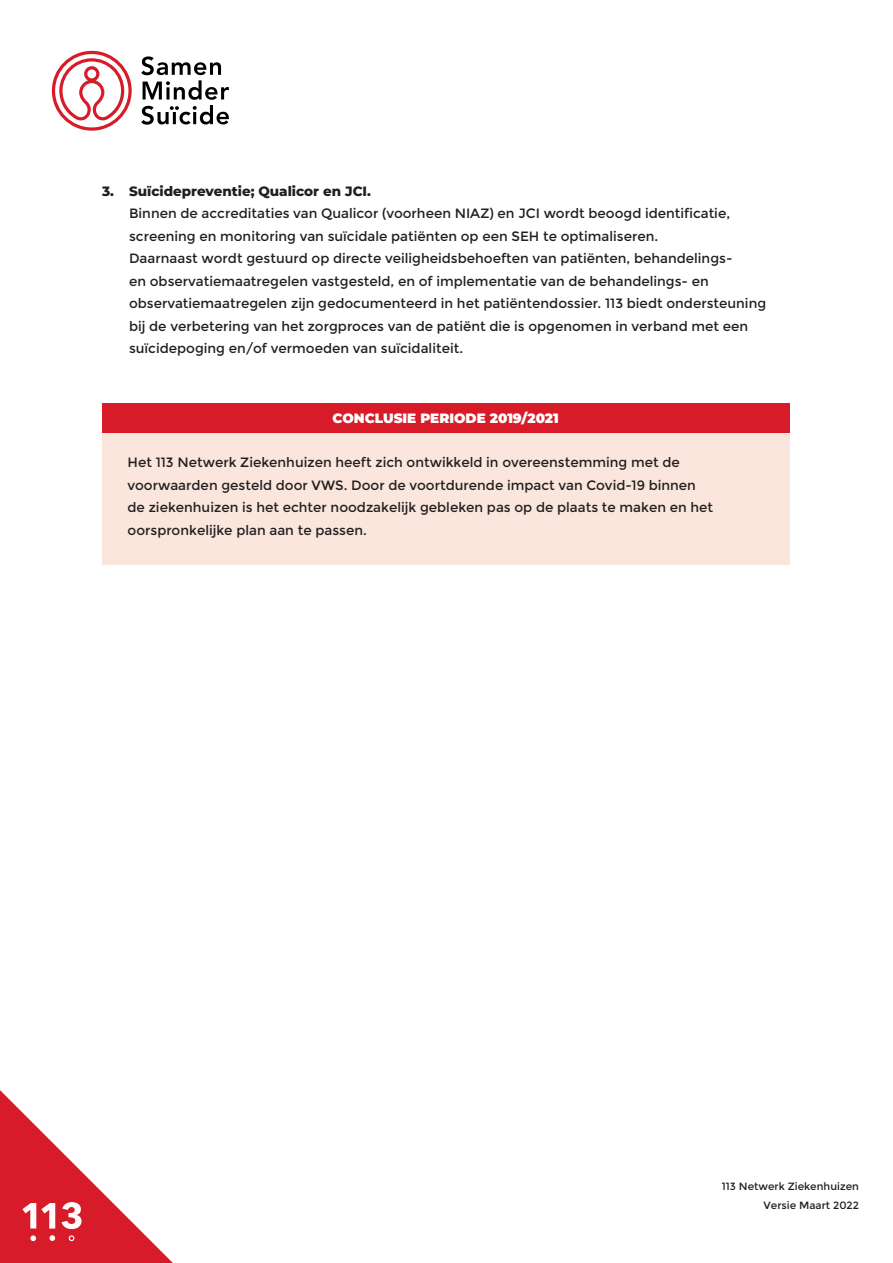
<style>
.page{position:relative;width:893px;height:1263px;background:#fff}
.page>*{position:absolute;margin:0;border:0;box-sizing:border-box;transform-origin:0 0}
.t1{font:13.5px/22.5px "Montserrat";color:#231f20}
.t2{font:800 13.5px "Montserrat";color:#231f20}
.t3{font:900 13.5px "Montserrat";color:#fff}
.t4{font:10.5px/19.5px "Montserrat";color:#231f20;text-align:right}
</style>
<div class="page">
<svg style="left:0;top:1090px;width:173px;height:173px"></svg>
<svg style="left:141px;top:56px;width:88px;height:69px"></svg>
<svg style="left:52px;top:51px;width:80px;height:80px"></svg>
<div style="left:102px;top:403px;width:687px;height:30px;background:#d81b29"></div>
<div style="left:102px;top:433px;width:687px;height:131px;background:#fbe6dd"></div>
<p class="t2" style="left:102px;top:182px;width:270px">3. Suïcidepreventie; Qualicor en JCI.</p>
<p class="t1" style="left:129px;top:203px;width:639px">Binnen de accreditaties van Qualicor (voorheen NIAZ) en JCI wordt beoogd identificatie, screening en monitoring van suïcidale patiënten op een SEH te optimaliseren.<br>Daarnaast wordt gestuurd op directe veiligheidsbehoeften van patiënten, behandelings-<br>en observatiemaatregelen vastgesteld, en of implementatie van de behandelings- en observatiemaatregelen zijn gedocumenteerd in het patiëntendossier. 113 biedt ondersteuning bij de verbetering van het zorgproces van de patiënt die is opgenomen in verband met een suïcidepoging en/of vermoeden van suïcidaliteit.</p>
<p class="t3" style="left:333px;top:409px;width:228px">CONCLUSIE PERIODE 2019/2021</p>
<p class="t1" style="left:128px;top:451px;width:587px">Het 113 Netwerk Ziekenhuizen heeft zich ontwikkeld in overeenstemming met de voorwaarden gesteld door VWS. Door de voortdurende impact van Covid-19 binnen de ziekenhuizen is het echter noodzakelijk gebleken pas op de plaats te maken en het oorspronkelijke plan aan te passen.</p>
<p class="t4" style="left:722px;top:1176px;width:138px">113 Netwerk Ziekenhuizen<br>Versie Maart 2022</p>
</div>
